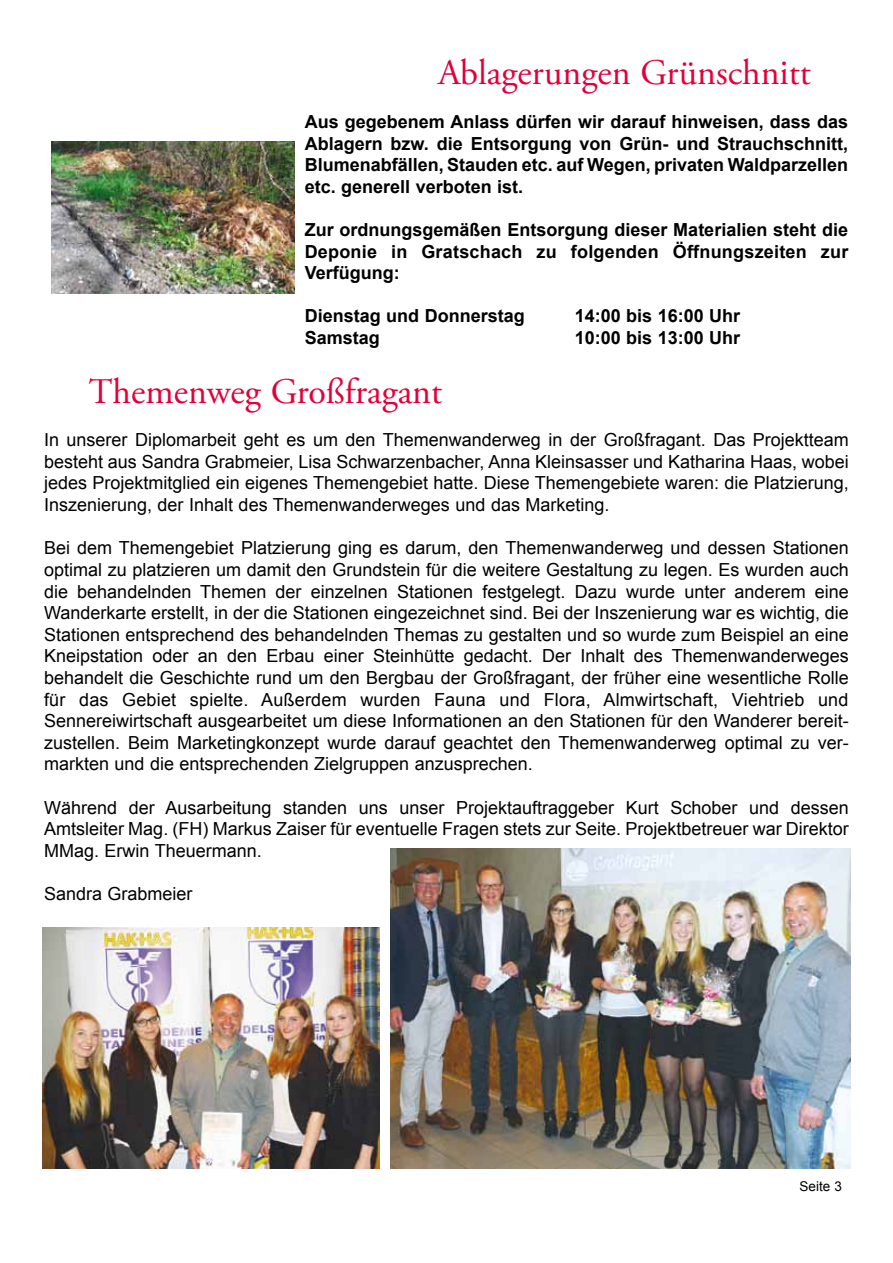
<style>
.page{position:relative;width:893px;height:1263px;background:#fff}
.page>*{position:absolute;margin:0;border:0;box-sizing:border-box;transform-origin:0 0}
.t1{font:36px "Adobe Garamond Pro";color:#e2003a}
.t2{font:18px/21.6px "Arial";color:#000;text-align:justify}
.t3{font:700 18px/21.6px "Arial";color:#000;text-align:justify}
.t4{font:13.5px "Arial";color:#000}
</style>
<div class="page">
<img style="left:51px;top:142px;width:244px;height:152px">
<img style="left:390px;top:848px;width:460px;height:320px">
<img style="left:43px;top:927px;width:336px;height:241px">
<h1 class="t1" style="left:438px;top:51px;width:374px">Ablagerungen Grünschnitt</h1>
<p class="t3" style="left:305px;top:111px;width:545px">Aus gegebenem Anlass dürfen wir darauf hinweisen, dass das Ablagern bzw. die Entsorgung von Grün- und Strauchschnitt, Blumenabfällen, Stauden etc. auf Wegen, privaten Waldparzellen etc. generell verboten ist.</p>
<p class="t3" style="left:305px;top:219px;width:545px">Zur ordnungsgemäßen Entsorgung dieser Materialien steht die Deponie in Gratschach zu folgenden Öffnungszeiten zur Verfügung:</p>
<p class="t3" style="left:305px;top:306px;width:222px">Dienstag und Donnerstag</p>
<p class="t3" style="left:575px;top:306px;width:167px">14:00 bis 16:00 Uhr</p>
<p class="t3" style="left:305px;top:327px;width:77px">Samstag</p>
<p class="t3" style="left:575px;top:327px;width:167px">10:00 bis 13:00 Uhr</p>
<h1 class="t1" style="left:89px;top:370px;width:355px">Themenweg Großfragant</h1>
<p class="t2" style="left:44px;top:429px;width:806px">In unserer Diplomarbeit geht es um den Themenwanderweg in der Großfragant. Das Projektteam besteht aus Sandra Grabmeier, Lisa Schwarzenbacher, Anna Kleinsasser und Katharina Haas, wobei jedes Projektmitglied ein eigenes Themengebiet hatte. Diese Themengebiete waren: die Platzierung, Inszenierung, der Inhalt des Themenwanderweges und das Marketing.</p>
<p class="t2" style="left:44px;top:537px;width:806px">Bei dem Themengebiet Platzierung ging es darum, den Themenwanderweg und dessen Stationen optimal zu platzieren um damit den Grundstein für die weitere Gestaltung zu legen. Es wurden auch die behandelnden Themen der einzelnen Stationen festgelegt. Dazu wurde unter anderem eine Wanderkarte erstellt, in der die Stationen eingezeichnet sind. Bei der Inszenierung war es wichtig, die Stationen entsprechend des behandelnden Themas zu gestalten und so wurde zum Beispiel an eine Kneipstation oder an den Erbau einer Steinhütte gedacht. Der Inhalt des Themenwanderweges behandelt die Geschichte rund um den Bergbau der Großfragant, der früher eine wesentliche Rolle für das Gebiet spielte. Außerdem wurden Fauna und Flora, Almwirtschaft, Viehtrieb und Sennereiwirtschaft ausgearbeitet um diese Informationen an den Stationen für den Wanderer bereit&shy;zustellen. Beim Marketingkonzept wurde darauf geachtet den Themenwanderweg optimal zu ver&shy;markten und die entsprechenden Zielgruppen anzusprechen.</p>
<p class="t2" style="left:44px;top:797px;width:806px">Während der Ausarbeitung standen uns unser Projektauftraggeber Kurt Schober und dessen Amtsleiter Mag. (FH) Markus Zaiser für eventuelle Fragen stets zur Seite. Projektbetreuer war Direktor MMag. Erwin Theuermann.</p>
<p class="t2" style="left:44px;top:883px;width:150px">Sandra Grabmeier</p>
<p class="t4" style="left:799px;top:1177px;width:44px">Seite 3</p>
</div>
